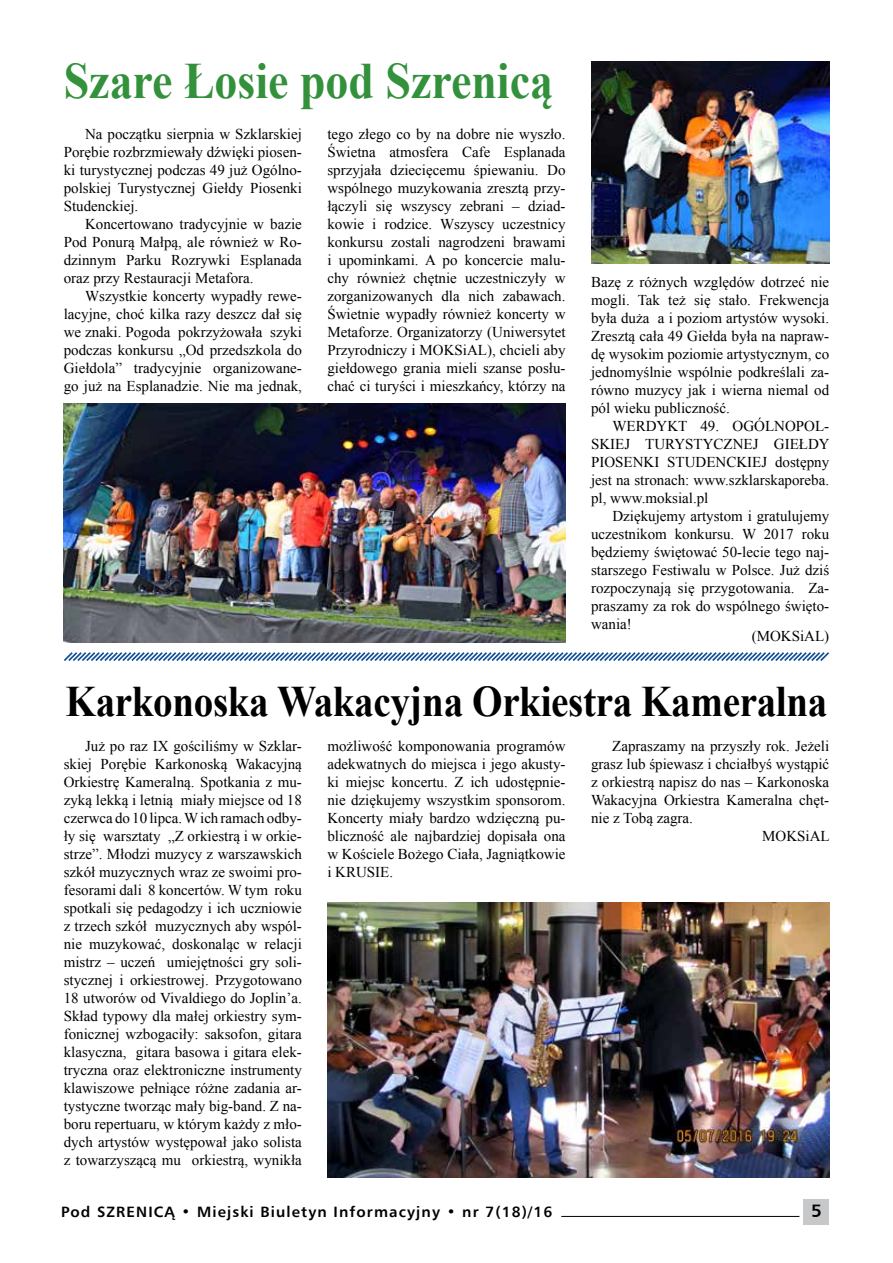
<style>
.page{position:relative;width:893px;height:1263px;background:#fff}
.page>*{position:absolute;margin:0;border:0;box-sizing:border-box;transform-origin:0 0}
.t1{font:700 51px "Times New Roman";color:#33913c;scale:.9 1}
.t2{font:700 43.5px "Times New Roman";letter-spacing:-.01em;color:#000;scale:.9 1}
.t3{font:700 18px "Humnst 777 EU";color:#000}
.t4{font:15px/18px "Times New Roman";color:#000;text-align:justify}
.t5{font:700 15px "Humnst 777 EU";letter-spacing:.075em;color:#000}
.s1{font-style:inherit}
</style>
<div class="page">
<div style="left:804px;top:1199px;width:25px;height:26px;background:#c7c8ca"></div>
<hr style="left:561px;top:1216px;width:238px;height:1px;background:#000">
<img style="left:64px;top:404px;width:502px;height:238px">
<img style="left:591px;top:62px;width:238px;height:201px">
<svg style="left:64px;top:652px;width:766px;height:9px"></svg>
<img style="left:327px;top:903px;width:502px;height:275px">
<h1 class="t1" style="left:64px;top:46px;width:545px">Szare Łosie pod Szrenicą</h1>
<p class="t4" style="left:64px;top:125px;width:240px;text-indent:21px">Na początku sierpnia w Szklarskiej Porębie rozbrzmiewały dźwięki piosen&shy;ki turystycznej podczas 49 już Ogólno&shy;polskiej Turystycznej Giełdy Piosenki Studenckiej.</p>
<p class="t4" style="left:64px;top:215px;width:240px;text-indent:21px">Koncertowano tradycyjnie w bazie Pod Ponurą Małpą, ale również w Ro&shy;dzinnym Parku Rozrywki Esplanada oraz przy Restauracji Metafora.</p>
<p class="t4" style="left:64px;top:287px;width:240px;text-indent:21px">Wszystkie koncerty wypadły rewe&shy;lacyjne, choć kilka razy deszcz dał się we znaki. Pogoda pokrzyżowała szyki podczas konkursu „Od przedszkola do Giełdola” tradycyjnie organizowane&shy;go już na Esplanadzie. Nie ma jednak,</p>
<p class="t4" style="left:327px;top:125px;width:240px">tego złego co by na dobre nie wyszło.<br>Świetna atmosfera Cafe Esplanada sprzyjała dziecięcemu śpiewaniu. Do wspólnego muzykowania zresztą przy&shy;łączyli się wszyscy zebrani – dziad&shy;kowie i rodzice. Wszyscy uczestnicy konkursu zostali nagrodzeni brawami i upominkami. A po koncercie malu&shy;chy również chętnie uczestniczyły w zorganizowanych dla nich zabawach.<br>Świetnie wypadły również koncerty w Metaforze. Organizatorzy (Uniwersytet Przyrodniczy i MOKSiAL), chcieli aby giełdowego grania mieli szanse posłu&shy;chać ci turyści i mieszkańcy, którzy na</p>
<p class="t4" style="left:591px;top:273px;width:240px">Bazę z różnych względów dotrzeć nie mogli. Tak też się stało. Frekwencja była duża a i poziom artystów wysoki.<br>Zresztą cała 49 Giełda była na napraw&shy;dę wysokim poziomie artystycznym, co jednomyślnie wspólnie podkreślali za&shy;równo muzycy jak i wierna niemal od pól wieku publiczność.</p>
<p class="t4" style="left:591px;top:417px;width:240px;text-indent:21px">WERDYKT 49. OGÓLNOPOL-SKIEJ TURYSTYCZNEJ GIEŁDY PIOSENKI STUDENCKIEJ dostępny jest na stronach: www.szklarskaporeba. pl, www.moksial.pl</p>
<p class="t4" style="left:591px;top:507px;width:240px;text-indent:21px">Dziękujemy artystom i gratulujemy uczestnikom konkursu. W 2017 roku będziemy świętować 50-lecie tego naj&shy;starszego Festiwalu w Polsce. Już dziś rozpoczynają się przygotowania. Za&shy;praszamy za rok do wspólnego święto&shy;wania!</p>
<p class="t4" style="left:752px;top:627px;width:79px">(MOKSiA<span class="s1">L)</span></p>
<h2 class="t2" style="left:66px;top:671px;width:848px">Karkonoska Wakacyjna Orkiestra Kameralna</h2>
<p class="t4" style="left:64px;top:736px;width:240px;text-indent:21px">Już po raz IX gościliśmy w Szklar&shy;skiej Porębie Karkonoską Wakacyjną Orkiestrę Kameralną. Spotkania z mu&shy;zyką lekką i letnią miały miejsce od 18 czerwca do 10 lipca. Wich ramach odby&shy;ły się warsztaty „Z orkiestrą i w orkie&shy;strze”. Młodzi muzycy z warszawskich szkół muzycznych wraz ze swoimi pro&shy;fesorami dali 8 koncertów. W tym roku spotkali się pedagodzy i ich uczniowie z trzech szkół muzycznych aby wspól&shy;nie muzykować, doskonaląc w relacji mistrz – uczeń umiejętności gry soli&shy;stycznej i orkiestrowej. Przygotowano 18 utworów od Vivaldiego do Joplin’a.<br>Skład typowy dla małej orkiestry sym&shy;fonicznej wzbogaciły: saksofon, gitara klasyczna, gitara basowa i gitara elek&shy;tryczna oraz elektroniczne instrumenty klawiszowe pełniące różne zadania ar&shy;tystyczne tworząc mały big-band. Z na&shy;boru repertuaru, w którym każdy z mło&shy;dych artystów występował jako solista z towarzyszącą mu orkiestrą, wynikła</p>
<p class="t4" style="left:327px;top:736px;width:240px">możliwość komponowania programów adekwatnych do miejsca i jego akusty&shy;ki miejsc koncertu. Z ich udostępnie&shy;nie dziękujemy wszystkim sponsorom.<br>Koncerty miały bardzo wdzięczną pu&shy;bliczność ale najbardziej dopisała ona w Kościele Bożego Ciała, Jagniątkowie i KRUSIE.</p>
<p class="t4" style="left:612px;top:736px;width:218px">Zapraszamy na przyszły rok. Jeżeli</p>
<p class="t4" style="left:591px;top:754px;width:240px">grasz lub śpiewasz i chciałbyś wystąpić</p>
<p class="t4" style="left:591px;top:772px;width:240px">z orkiestrą napisz do nas – Karkonoska</p>
<p class="t4" style="left:591px;top:790px;width:240px">Wakacyjna Orkiestra Kameralna chęt-</p>
<p class="t4" style="left:591px;top:808px;width:103px">nie z Tobą zagra.</p>
<p class="t4" style="left:762px;top:826px;width:69px">MOKSiAL</p>
<p class="t5" style="left:61px;top:1202px;width:493px">Pod SZRENICĄ • Miejski Biuletyn Informacyjny • nr 7(18)/16</p>
<p class="t3" style="left:811px;top:1199px;width:12px">5</p>
</div>
